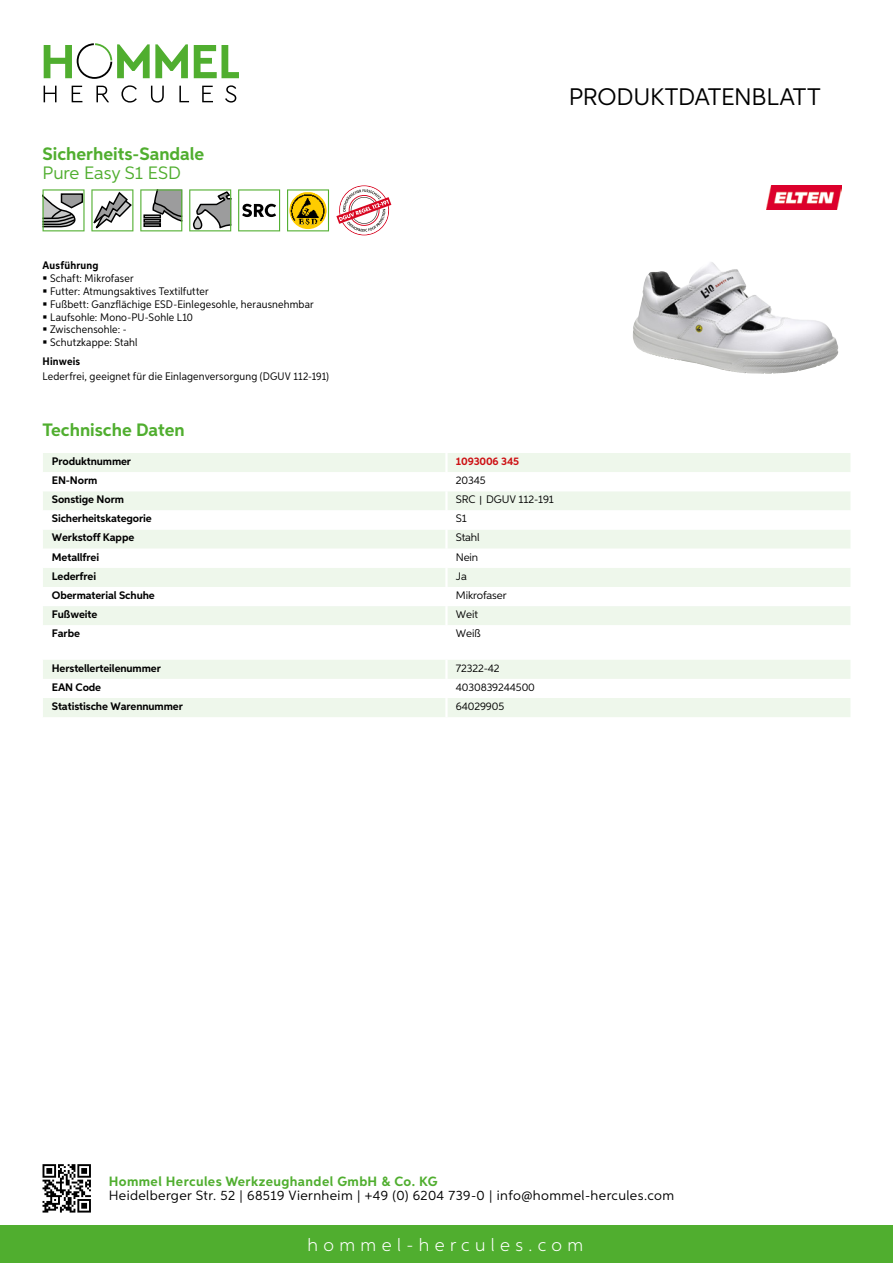
<style>
.page{position:relative;width:893px;height:1263px;background:#fff}
.page>*{position:absolute;margin:0;border:0;box-sizing:border-box;transform-origin:0 0}
.t1{font:24px "Aspira";letter-spacing:-.01em;color:#000}
.t2{font:700 18px "Aspira";color:#50ae2f}
.t3{font:300 18px "Aspira";letter-spacing:.3em;color:#fff}
.t4{font:18px "Aspira";color:#50ae2f}
.t5{font:13.5px "Aspira";letter-spacing:.03em;color:#000}
.t6{font:700 13.5px "Aspira";letter-spacing:.03em;color:#50ae2f}
.t7{font:10.95px/12.8px "Aspira Nar";letter-spacing:.015em;color:#000}
.t8{font:700 10.95px "Aspira";letter-spacing:-.01em;color:#000}
.t9{font:10.95px "Aspira";letter-spacing:-.01em;color:#000}
.t10{font:700 10.95px "Aspira Nar";letter-spacing:.02em;color:#000}
.t11{font:700 10.95px "Aspira";letter-spacing:-.01em;color:#cd1013}
.s1{font-family:"Wuerth Global";font-size:10.5px}
</style>
<div class="page">
<div style="left:0;top:1226px;width:893px;height:37px;background:#50ae2f"></div>
<svg style="left:43px;top:1164px;width:48px;height:48px"></svg>
<svg style="left:194px;top:45px;width:45px;height:33px"></svg>
<svg style="left:44px;top:43px;width:144px;height:36px"></svg>
<svg style="left:44px;top:86px;width:13px;height:16px"></svg>
<svg style="left:72px;top:86px;width:10px;height:16px"></svg>
<svg style="left:96px;top:86px;width:13px;height:16px"></svg>
<svg style="left:121px;top:85px;width:16px;height:18px"></svg>
<svg style="left:151px;top:86px;width:13px;height:17px"></svg>
<svg style="left:179px;top:86px;width:10px;height:16px"></svg>
<svg style="left:202px;top:86px;width:11px;height:16px"></svg>
<svg style="left:225px;top:85px;width:11px;height:18px"></svg>
<div style="left:43px;top:453px;width:807px;height:19px;background:#eef7eb"></div>
<svg style="left:43px;top:491px;width:807px;height:134px;fill:#eef7eb"></svg>
<hr style="left:445px;top:453px;width:3px;height:19px;background:#fff">
<hr style="left:445px;top:491px;width:3px;height:19px;background:#fff">
<hr style="left:445px;top:510px;width:3px;height:19px;background:#fff">
<hr style="left:445px;top:529px;width:3px;height:20px;background:#fff">
<hr style="left:445px;top:549px;width:3px;height:19px;background:#fff">
<hr style="left:445px;top:568px;width:3px;height:19px;background:#fff">
<hr style="left:445px;top:587px;width:3px;height:19px;background:#fff">
<hr style="left:445px;top:606px;width:3px;height:19px;background:#fff">
<svg style="left:43px;top:660px;width:807px;height:57px"></svg>
<hr style="left:445px;top:698px;width:3px;height:19px;background:#fff">
<svg style="left:43px;top:189px;width:90px;height:42px"></svg>
<svg style="left:140px;top:189px;width:42px;height:42px"></svg>
<svg style="left:189px;top:189px;width:42px;height:42px"></svg>
<svg style="left:238px;top:189px;width:42px;height:42px"></svg>
<svg style="left:287px;top:189px;width:42px;height:42px"></svg>
<svg style="left:336px;top:185px;width:55px;height:50px"></svg>
<img style="left:633px;top:262px;width:184px;height:112px">
<img style="left:766px;top:185px;width:76px;height:24px">
<h2 class="t2" style="left:43px;top:142px;width:163px">Sicherheits-Sandale</h2>
<h2 class="t4" style="left:43px;top:162px;width:137px">Pure Easy S1 ESD</h2>
<h1 class="t1" style="left:569px;top:82px;width:253px">Produktdatenblatt</h1>
<p class="t10" style="left:43px;top:259px;width:58px">Ausführung</p>
<p class="t7" style="left:50px;top:272px;width:265px">Schaft: Mikrofaser<br>Futter: Atmungsaktives Textilfutter<br>Fußbett: Ganzflächige ESD-Einlegesohle, herausnehmbar<br>Laufsohle: Mono-PU-Sohle L10<br>Zwischensohle: -<br>Schutzkappe: Stahl</p>
<p class="t10" style="left:43px;top:355px;width:39px">Hinweis</p>
<p class="t7" style="left:43px;top:370px;width:288px">Lederfrei, geeignet für die Einlagenversorgung (DGUV 112-191)</p>
<h2 class="t2" style="left:43px;top:419px;width:144px">Technische Daten</h2>
<p class="t8" style="left:52px;top:454px;width:81px">Produktnummer</p>
<p class="t11" style="left:456px;top:454px;width:65px">1093006 345</p>
<p class="t8" style="left:52px;top:474px;width:47px">EN-Norm</p>
<p class="t9" style="left:456px;top:474px;width:31px">20345</p>
<p class="t8" style="left:52px;top:493px;width:74px">Sonstige Norm</p>
<p class="t9" style="left:456px;top:493px;width:100px">SRC <span class="s1">|</span> DGUV 112-191</p>
<p class="t8" style="left:52px;top:512px;width:101px">Sicherheitskategorie</p>
<p class="t9" style="left:456px;top:512px;width:12px">S1</p>
<p class="t8" style="left:52px;top:531px;width:84px">Werkstoff Kappe</p>
<p class="t9" style="left:456px;top:531px;width:25px">Stahl</p>
<p class="t8" style="left:52px;top:550px;width:49px">Metallfrei</p>
<p class="t9" style="left:456px;top:550px;width:24px">Nein</p>
<p class="t8" style="left:52px;top:569px;width:46px">Lederfrei</p>
<p class="t9" style="left:456px;top:569px;width:13px">Ja</p>
<p class="t8" style="left:52px;top:588px;width:104px">Obermaterial Schuhe</p>
<p class="t9" style="left:456px;top:588px;width:52px">Mikrofaser</p>
<p class="t8" style="left:52px;top:607px;width:47px">Fußweite</p>
<p class="t9" style="left:456px;top:608px;width:24px">Weit</p>
<p class="t8" style="left:52px;top:627px;width:30px">Farbe</p>
<p class="t9" style="left:456px;top:627px;width:26px">Weiß</p>
<p class="t8" style="left:52px;top:661px;width:111px">Herstellerteilenummer</p>
<p class="t9" style="left:456px;top:661px;width:45px">72322-42</p>
<p class="t8" style="left:52px;top:680px;width:51px">EAN Code</p>
<p class="t9" style="left:456px;top:680px;width:81px">4030839244500</p>
<p class="t8" style="left:52px;top:699px;width:132px">Statistische Warennummer</p>
<p class="t9" style="left:456px;top:699px;width:50px">64029905</p>
<p class="t6" style="left:109px;top:1172px;width:330px">Hommel Hercules Werkzeughandel GmbH &amp; Co. KG</p>
<p class="t5" style="left:109px;top:1187px;width:567px">Heidelberger Str. 52 | 68519 Viernheim | +49 (0) 6204 739-0 | info@hommel-hercules.com</p>
<h2 class="t3" style="left:307px;top:1234px;width:277px">hommel-hercules.com</h2>
</div>
